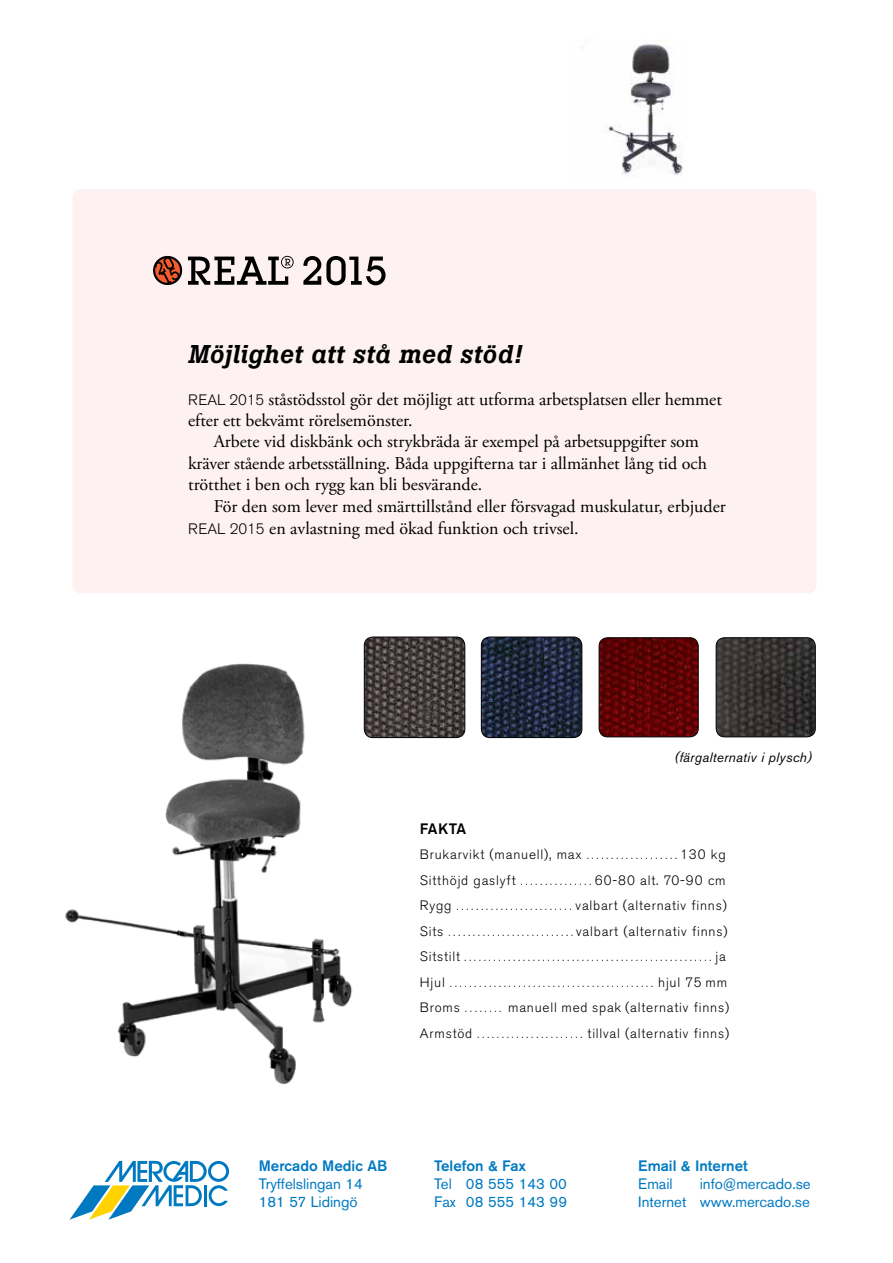
<style>
.page{position:relative;width:893px;height:1263px;background:#fff}
.page>*{position:absolute;margin:0;border:0;box-sizing:border-box;transform-origin:0 0}
.t1{font:italic 500 25.5px "Boton";letter-spacing:.02em;color:#000}
.t2{font:18px/21.6px "Adobe Garamond Pro";color:#000}
.t3{font:15px "Akzidenz Grotesk BE";color:#0079c1}
.t4{font:500 15px "Akzidenz Grotesk BE";color:#0079c1}
.t5{font:500 15px "Akzidenz Grotesk BE";letter-spacing:.005em;color:#000}
.t6{font:300 13.5px/25.5px "Akzidenz Grotesk BE";letter-spacing:.06em;color:#000}
.t7{font:italic 13.5px "Akzidenz Grotesk BE";letter-spacing:.02em;color:#000}
.t8{font:300 10.5px "Akzidenz Grotesk BE";color:#000}
.s1{font-family:"Akzidenz Grotesk BE";font-weight:300;font-size:15px}
.s2{font-size:10.5px}
.s3{font-size:13.5px}
</style>
<div class="page">
<div style="left:72px;top:189px;width:744px;height:404px;background:#fef1f1;border-radius:9px"></div>
<img style="left:604px;top:44px;width:79px;height:133px">
<img style="left:481px;top:637px;width:101px;height:100px">
<div style="left:481px;top:637px;width:101px;height:101px;border:1px solid #000;border-radius:9px"></div>
<img style="left:599px;top:638px;width:99px;height:99px">
<div style="left:599px;top:637px;width:99px;height:100px;border:1px solid #000;border-radius:9px"></div>
<img style="left:364px;top:637px;width:101px;height:100px">
<div style="left:364px;top:637px;width:101px;height:101px;border:1px solid #000;border-radius:9px"></div>
<img style="left:716px;top:638px;width:99px;height:99px">
<div style="left:716px;top:637px;width:99px;height:100px;border:1px solid #000;border-radius:9px"></div>
<svg style="left:303px;top:256px;width:83px;height:29px"></svg>
<svg style="left:153px;top:256px;width:141px;height:29px"></svg>
<img style="left:65px;top:663px;width:288px;height:422px">
<svg style="left:70px;top:1161px;width:159px;height:59px"></svg>
<h1 class="t1" style="left:188px;top:339px;width:335px">Möjlighet att stå med stöd!</h1>
<p class="t2" style="left:188px;top:389px;width:535px;line-height:21px"><span class="s1">REAL 2015</span> ståstödsstol gör det möjligt att utforma arbetsplatsen eller hemmet efter ett bekvämt rörelsemönster.</p>
<p class="t2" style="left:188px;top:431px;width:520px;text-indent:26px">Arbete vid diskbänk och strykbräda är exempel på arbetsuppgifter som kräver stående arbetsställning. Båda uppgifterna tar i allmänhet lång tid och trötthet i ben och rygg kan bli besvärande.</p>
<p class="t2" style="left:188px;top:496px;width:539px;text-indent:26px">För den som lever med smärttillstånd eller försvagad muskulatur, erbjuder<br><span class="s1">REAL 2015</span> en avlastning med ökad funktion och trivsel.</p>
<p class="t7" style="left:674px;top:749px;width:140px">(färgalternativ i plysch)</p>
<p class="t5" style="left:420px;top:819px;width:48px">FAKTA</p>
<p class="t6" style="left:420px;top:842px;width:309px">Brukarvikt (manuell), max <span class="s2">. . . . . . . . . . . . . . . . . . .</span> 130 kg Sitthöjd gaslyft <span class="s2">. . . . . . . . . . . . . . .</span> 60-80 alt. 70-90 cm Rygg <span class="s2">........................</span> valbart (alternativ finns)<br>Sits <span class="s2">..........................</span>valbart (alternativ finns)</p>
<p class="t8" style="left:420px;top:952px;width:308px"><span class="s3">Sitstilt</span> ...................................................<span class="s3">ja</span></p>
<p class="t8" style="left:420px;top:977px;width:309px"><span class="s3">Hjul</span> .......................................... <span class="s3">hjul 75 mm</span></p>
<p class="t6" style="left:420px;top:995px;width:311px">Broms <span class="s2">. . . . . . . .</span> manuell med spak (alternativ finns)<br>Armstöd <span class="s2">. . . . . . . . . . . . . . . . . . . . . .</span> tillval (alternativ finns)</p>
<p class="t4" style="left:259px;top:1156px;width:130px">Mercado Medic AB</p>
<p class="t4" style="left:434px;top:1156px;width:93px">Telefon &amp; Fax</p>
<p class="t4" style="left:638px;top:1156px;width:111px">Email &amp; Internet</p>
<p class="t3" style="left:259px;top:1175px;width:106px">Tryffelslingan 14</p>
<p class="t3" style="left:434px;top:1175px;width:134px">Tel 08 555 143 00</p>
<p class="t3" style="left:638px;top:1175px;width:36px">Email</p>
<p class="t3" style="left:700px;top:1175px;width:112px">info@mercado.se</p>
<p class="t3" style="left:259px;top:1193px;width:100px">181 57 Lidingö</p>
<p class="t3" style="left:434px;top:1193px;width:134px">Fax 08 555 143 99</p>
<p class="t3" style="left:638px;top:1193px;width:173px">Internet www.mercado.se</p>
</div>
